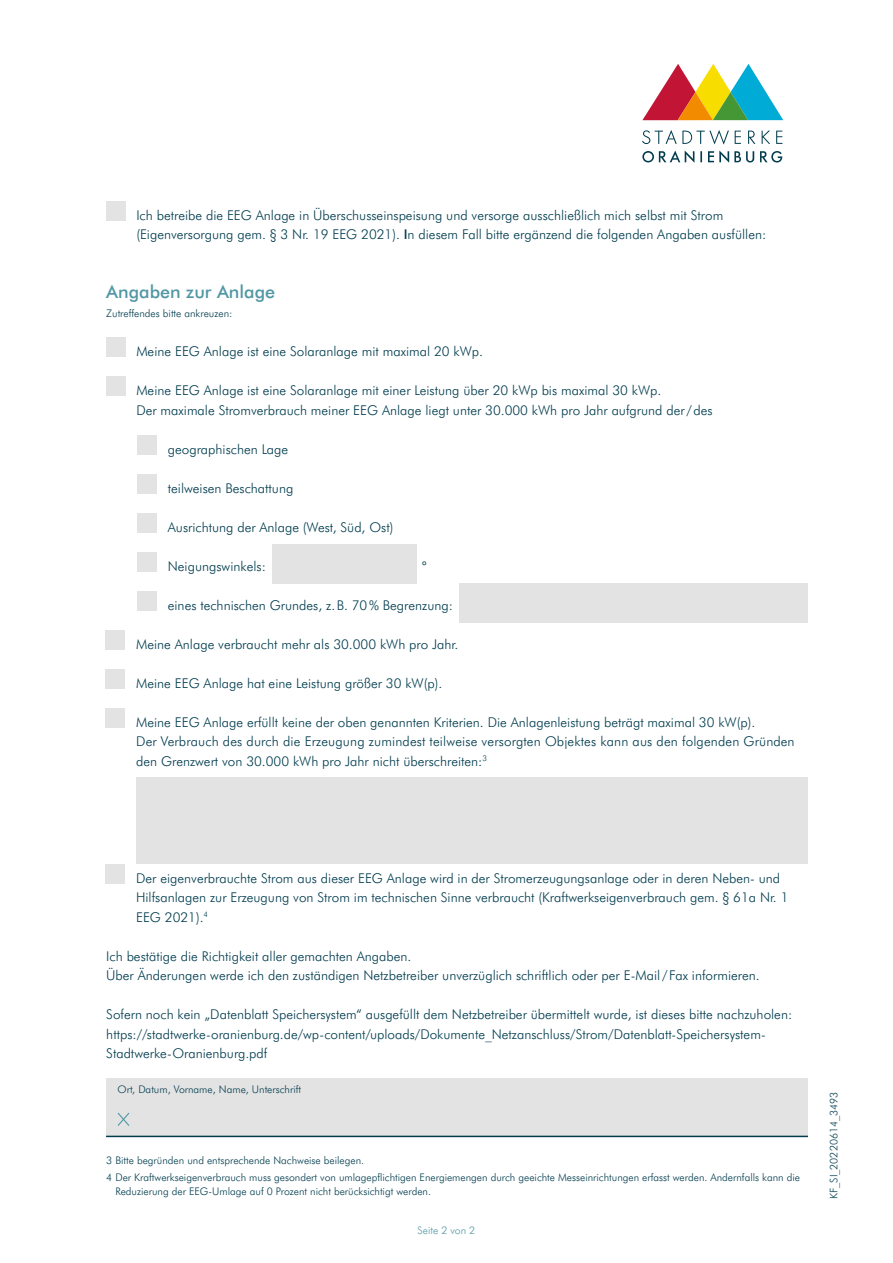
<style>
.page{position:relative;width:893px;height:1263px;background:#fff}
.page>*{position:absolute;margin:0;border:0;box-sizing:border-box;transform-origin:0 0}
.t1{font:500 18px "Futura BT";color:#5297a4}
.t2{font:300 13.5px/19.5px "Futura BT";color:#003c4e}
.t3{font:500 13.5px "Futura BT";color:#003c4e}
.t4{font:300 10.5px/17.7px "Futura BT";color:#003c4e}
.t5{font:300 10.5px "Futura BT";color:#5297a4}
.s1{font-weight:500}
</style>
<div class="page">
<svg style="left:642px;top:150px;width:140px;height:13px"></svg>
<svg style="left:642px;top:130px;width:140px;height:14px"></svg>
<svg style="left:642px;top:64px;width:141px;height:56px"></svg>
<div style="left:106px;top:337px;width:19px;height:20px;background:#e3e3e3"></div>
<div style="left:106px;top:376px;width:19px;height:20px;background:#e3e3e3"></div>
<div style="left:137px;top:435px;width:20px;height:19px;background:#e3e3e3"></div>
<div style="left:137px;top:474px;width:20px;height:19px;background:#e3e3e3"></div>
<div style="left:137px;top:513px;width:20px;height:19px;background:#e3e3e3"></div>
<div style="left:137px;top:591px;width:20px;height:19px;background:#e3e3e3"></div>
<div style="left:106px;top:630px;width:19px;height:19px;background:#e3e3e3"></div>
<div style="left:106px;top:669px;width:19px;height:19px;background:#e3e3e3"></div>
<div style="left:106px;top:864px;width:19px;height:19px;background:#e3e3e3"></div>
<div style="left:106px;top:708px;width:19px;height:19px;background:#e3e3e3"></div>
<div style="left:137px;top:552px;width:20px;height:19px;background:#e3e3e3"></div>
<div style="left:272px;top:544px;width:145px;height:39px;background:#e3e3e3"></div>
<div style="left:460px;top:583px;width:348px;height:39px;background:#e3e3e3"></div>
<div style="left:136px;top:777px;width:672px;height:86px;background:#e3e3e3"></div>
<div style="left:106px;top:1078px;width:702px;height:58px;background:#e3e3e3"></div>
<svg style="left:117px;top:1112px;width:13px;height:14px"></svg>
<hr style="left:106px;top:1136px;width:702px;height:1px;background:#003c4e">
<div style="left:106px;top:201px;width:19px;height:19px;background:#e3e3e3"></div>
<p class="t2" style="left:136px;top:205px;width:631px">Ich betreibe die EEG Anlage in Überschusseinspeisung und versorge ausschließlich mich selbst mit Strom (Eigenversorgung gem. § 3 Nr. 19 EEG 2021). <span class="s1">I</span>n diesem Fall bitte ergänzend die folgenden Angaben ausfüllen:</p>
<h1 class="t1" style="left:106px;top:280px;width:170px">Angaben zur Anlage</h1>
<p class="t4" style="left:106px;top:305px;width:128px">Zutreffendes bitte ankreuzen:</p>
<p class="t2" style="left:136px;top:342px;width:348px">Meine EEG Anlage ist eine Solaranlage mit maximal 20 kWp.</p>
<p class="t2" style="left:136px;top:381px;width:578px">Meine EEG Anlage ist eine Solaranlage mit einer Leistung über 20 kWp bis maximal 30 kWp.<br>Der maximale Stromverbrauch meiner EEG Anlage liegt unter 30.000 kWh pro Jahr aufgrund der /des</p>
<p class="t2" style="left:168px;top:439px;width:122px">geographischen Lage</p>
<p class="t2" style="left:168px;top:478px;width:127px">teilweisen Beschattung</p>
<p class="t2" style="left:168px;top:517px;width:227px">Ausrichtung der Anlage (West, Süd, Ost)</p>
<p class="t2" style="left:168px;top:556px;width:100px">Neigungswinkels:</p>
<p class="t3" style="left:422px;top:557px;width:6px">°</p>
<p class="t2" style="left:168px;top:595px;width:287px">eines technischen Grundes, z.B. 70% Begrenzung:</p>
<p class="t2" style="left:136px;top:634px;width:324px">Meine Anlage verbraucht mehr als 30.000 kWh pro Jahr.</p>
<p class="t2" style="left:136px;top:673px;width:308px">Meine EEG Anlage hat eine Leistung größer 30 kW(p).</p>
<p class="t2" style="left:136px;top:712px;width:660px">Meine EEG Anlage erfüllt keine der oben genannten Kriterien. Die Anlagenleistung beträgt maximal 30 kW(p).<br>Der Verbrauch des durch die Erzeugung zumindest teilweise versorgten Objektes kann aus den folgenden Gründen den Grenzwert von 30.000 kWh pro Jahr nicht überschreiten:<sup>3</sup></p>
<p class="t2" style="left:136px;top:868px;width:654px">Der eigenverbrauchte Strom aus dieser EEG Anlage wird in der Stromerzeugungsanlage oder in deren Neben- und<br>Hilfsanlagen zur Erzeugung von Strom im technischen Sinne verbraucht (Kraftwerkseigenverbrauch gem. § 61a Nr. 1<br>EEG 2021).<sup>4</sup></p>
<p class="t2" style="left:106px;top:946px;width:655px">Ich bestätige die Richtigkeit aller gemachten Angaben.<br>Über Änderungen werde ich den zuständigen Netzbetreiber unverzüglich schriftlich oder per E-Mail /Fax informieren.</p>
<p class="t2" style="left:106px;top:1005px;width:687px">Sofern noch kein „Datenblatt Speichersystem“ ausgefüllt dem Netzbetreiber übermittelt wurde, ist dieses bitte nachzuholen: https://stadtwerke-oranienburg.de/wp-content/uploads/Dokumente_Netzanschluss/Strom/Datenblatt-Speichersystem-<br>Stadtwerke-Oranienburg.pdf</p>
<p class="t4" style="left:118px;top:1080px;width:185px">Ort, Datum, Vorname, Name, Unterschrift</p>
<p class="t4" style="left:106px;top:1151px;width:695px">3 Bitte begründen und entsprechende Nachweise beilegen.<br>4 Der Kraftwerkseigenverbrauch muss gesondert von umlagepflichtigen Energiemengen durch geeichte Messeinrichtungen erfasst werden. Andernfalls kann die</p>
<p class="t4" style="left:115px;top:1182px;width:317px">Reduzierung der EEG-Umlage auf 0 Prozent nicht berücksichtigt werden.</p>
<p class="t5" style="left:418px;top:1223px;width:59px">Seite 2 von 2</p>
<p class="t4" style="left:825px;top:1199px;width:109px;rotate:-90deg">KF_SI_20220614_3493</p>
</div>
